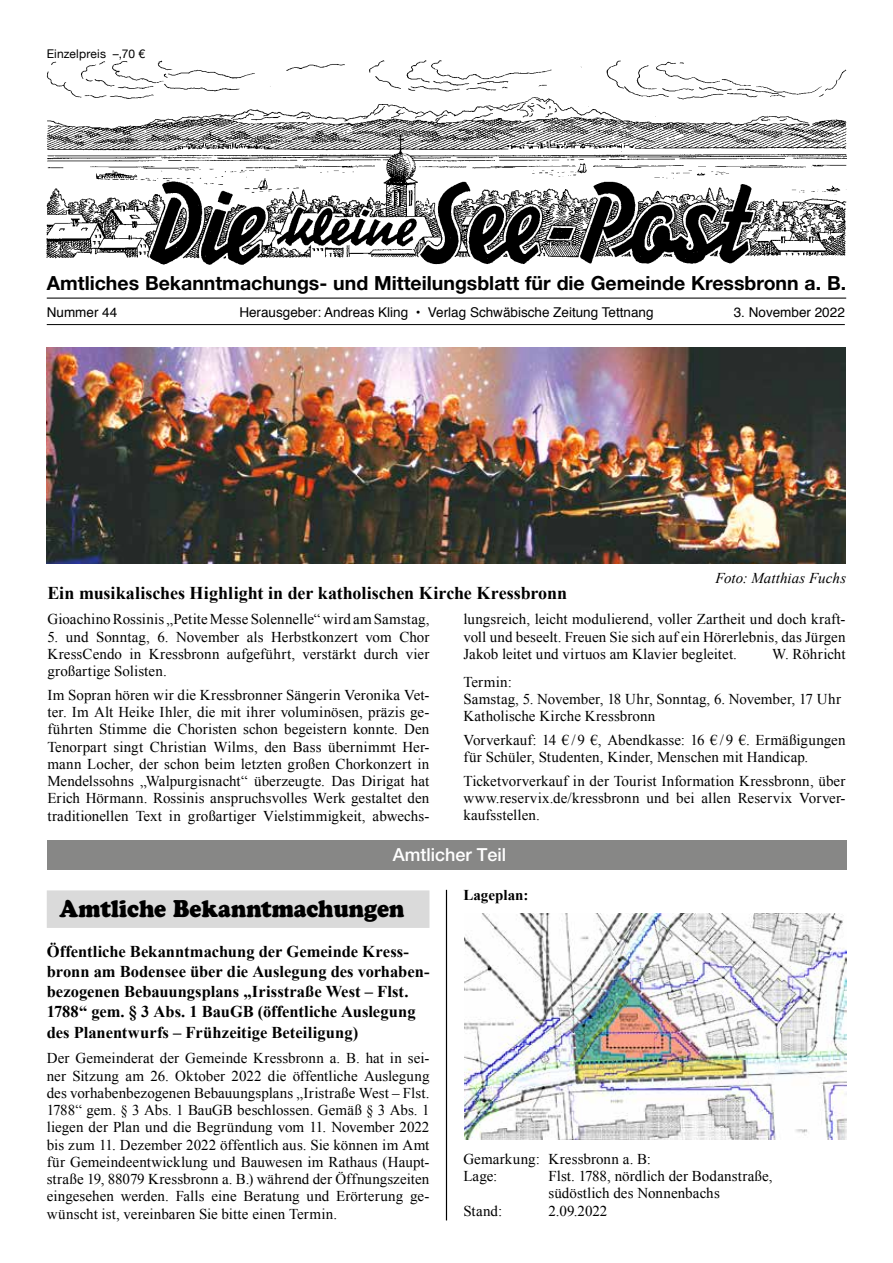
<style>
.page{position:relative;width:893px;height:1263px;background:#fff}
.page>*{position:absolute;margin:0;border:0;box-sizing:border-box;transform-origin:0 0}
.t1{font:24px "Cooper Black Std";color:#000;scale:.9 1}
.t2{font:700 19.5px "Helvetica Neue LT Std";color:#000}
.t3{font:700 18px "Times New Roman";letter-spacing:-.005em;color:#000}
.t4{font:500 18px "Helvetica Neue LT Std";color:#fff}
.t5{font:700 16.5px/20.2px "Times New Roman";color:#000}
.t6{font:15px/17.2px "Times New Roman";letter-spacing:.005em;color:#000;text-align:justify}
.t7{font:italic 15px "Times New Roman";letter-spacing:.005em;color:#000}
.t8{font:700 15px "Times New Roman";letter-spacing:.005em;color:#000}
.t9{font:13.5px "Helvetica";color:#000}
.t10{font:12px "Helvetica Neue";letter-spacing:.015em;color:#000}
</style>
<div class="page">
<img style="left:47px;top:60px;width:799px;height:205px">
<hr style="left:47px;top:324px;width:798px;height:1px;background:#000">
<hr style="left:47px;top:298px;width:799px;height:1px;background:#000">
<div style="left:47px;top:890px;width:382px;height:38px;background:#dadada"></div>
<hr style="left:446px;top:890px;width:1px;height:330px;background:#000">
<img style="left:464px;top:913px;width:383px;height:226px">
<div style="left:47px;top:840px;width:800px;height:30px;background:#878786"></div>
<img style="left:46px;top:347px;width:799px;height:217px">
<p class="t10" style="left:47px;top:45px;width:100px">Einzelpreis –,70 €</p>
<h2 class="t2" style="left:47px;top:271px;width:801px">Amtliches Bekanntmachungs- und Mitteilungsblatt für die Gemeinde Kressbronn a. B.</h2>
<p class="t9" style="left:47px;top:302px;width:72px">Nummer 44</p>
<p class="t9" style="left:239px;top:302px;width:416px">Herausgeber: Andreas Kling • Verlag Schwäbische Zeitung Tettnang</p>
<p class="t9" style="left:734px;top:302px;width:113px">3. November 2022</p>
<p class="t7" style="left:715px;top:567px;width:132px">Foto: Matthias Fuchs</p>
<p class="t3" style="left:47px;top:580px;width:521px">Ein musikalisches Highlight in der katholischen Kirche Kressbronn</p>
<p class="t6" style="left:47px;top:611px;width:384px">Gioachino Rossinis „Petite Messe Solennelle“ wird am Samstag,</p>
<p class="t6" style="left:47px;top:628px;width:384px">5. und Sonntag, 6. November als Herbstkonzert vom Chor KressCendo in Kressbronn aufgeführt, verstärkt durch vier großartige Solisten.</p>
<p class="t6" style="left:47px;top:686px;width:384px">Im Sopran hören wir die Kressbronner Sängerin Veronika Vet&shy;ter. Im Alt Heike Ihler, die mit ihrer voluminösen, präzis ge&shy;führten Stimme die Choristen schon begeistern konnte. Den Tenorpart singt Christian Wilms, den Bass übernimmt Her&shy;mann Locher, der schon beim letzten großen Chorkonzert in Mendelssohns „Walpurgisnacht“ überzeugte. Das Dirigat hat Erich Hörmann. Rossinis anspruchsvolles Werk gestaltet den traditionellen Text in großartiger Vielstimmigkeit, abwechs-</p>
<p class="t6" style="left:463px;top:611px;width:384px">lungsreich, leicht modulierend, voller Zartheit und doch kraft&shy;voll und beseelt. Freuen Sie sich auf ein Hörerlebnis, das Jürgen Jakob leitet und virtuos am Klavier begleitet.</p>
<p class="t6" style="left:772px;top:645px;width:75px">W. Röhricht</p>
<p class="t6" style="left:463px;top:673px;width:379px;text-align:left">Termin:<br>Samstag, 5. November, 18 Uhr, Sonntag, 6. November, 17 Uhr<br>Katholische Kirche Kressbronn</p>
<p class="t6" style="left:463px;top:731px;width:384px">Vorverkauf: 14 €/ 9 €, Abendkasse: 16 €/ 9 €. Ermäßigungen für Schüler, Studenten, Kinder, Menschen mit Handicap.</p>
<p class="t6" style="left:463px;top:772px;width:384px">Ticketvorverkauf in der Tourist Information Kressbronn, über www.reservix.de/kressbronn und bei allen Reservix Vorver&shy;kaufsstellen.</p>
<p class="t4" style="left:393px;top:844px;width:115px">Amtlicher Teil</p>
<h1 class="t1" style="left:60px;top:894px;width:385px">Amtliche Bekanntmachungen</h1>
<p class="t5" style="left:47px;top:941px;width:384px">Öffentliche Bekanntmachung der Gemeinde Kress&shy;bronn am Bodensee über die Auslegung des vorhaben&shy;bezogenen Bebauungsplans „Irisstraße West – Flst.<br>1788“ gem. § 3 Abs. 1 BauGB (öffentliche Auslegung des Planentwurfs – Frühzeitige Beteiligung)</p>
<p class="t6" style="left:47px;top:1049px;width:384px">Der Gemeinderat der Gemeinde Kressbronn a. B. hat in sei&shy;ner Sitzung am 26. Oktober 2022 die öffentliche Auslegung des vorhabenbezogenen Bebauungsplans „Iristraße West – Flst.<br>1788“ gem. § 3 Abs. 1 BauGB beschlossen. Gemäß § 3 Abs. 1 liegen der Plan und die Begründung vom 11. November 2022 bis zum 11. Dezember 2022 öffentlich aus. Sie können im Amt für Gemeindeentwicklung und Bauwesen im Rathaus (Haupt&shy;straße 19, 88079 Kressbronn a. B.) während der Öffnungszeiten eingesehen werden. Falls eine Beratung und Erörterung ge&shy;wünscht ist, vereinbaren Sie bitte einen Termin.</p>
<p class="t8" style="left:463px;top:884px;width:66px">Lageplan:</p>
<p class="t6" style="left:463px;top:1150px;width:189px">Gemarkung: Kressbronn a. B:<br>Lage:</p>
<p class="t6" style="left:548px;top:1167px;width:226px">Flst. 1788, nördlich der Bodanstraße, südöstlich des Nonnenbachs</p>
<p class="t6" style="left:463px;top:1202px;width:40px">Stand:</p>
<p class="t6" style="left:548px;top:1202px;width:61px">2.09.2022</p>
</div>
